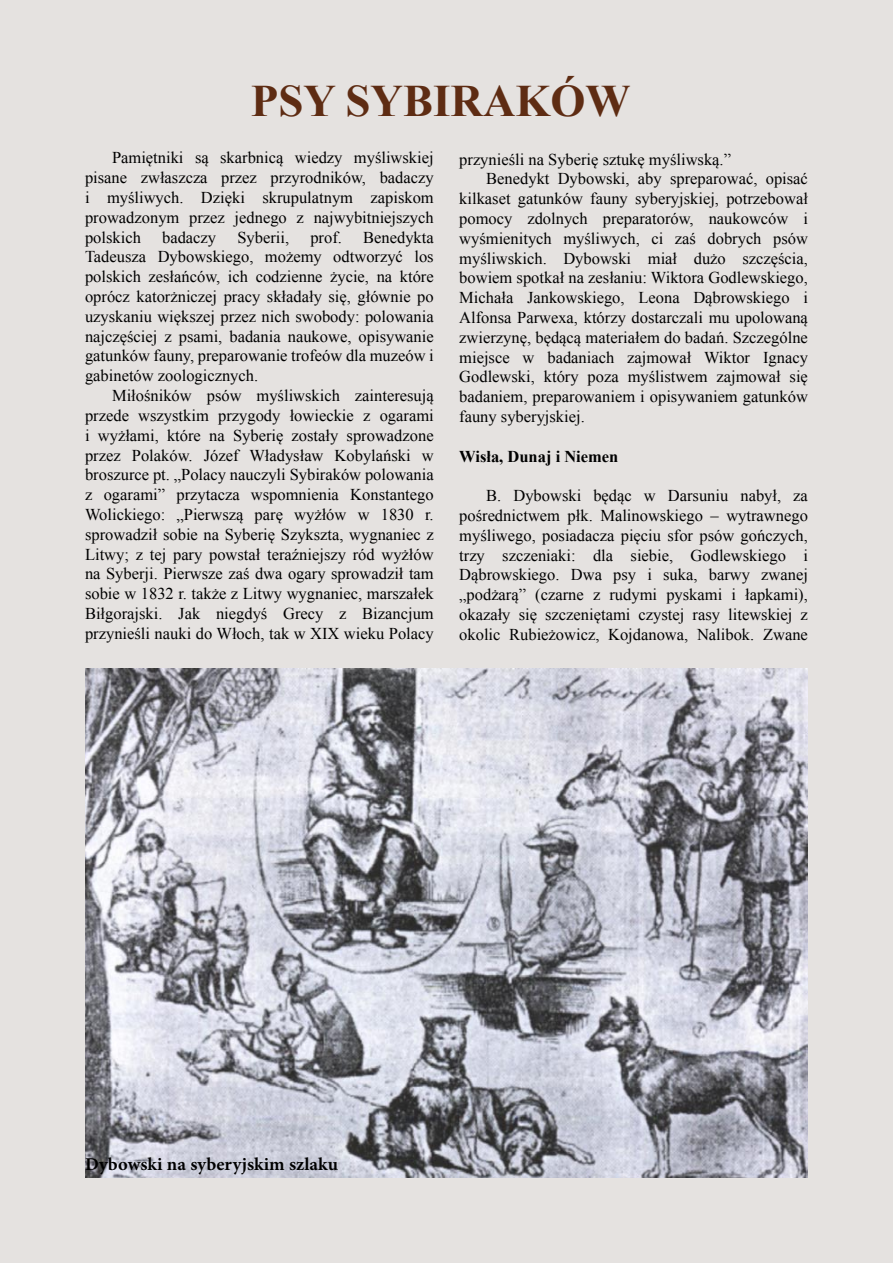
<style>
.page{position:relative;width:893px;height:1263px;background:#e5e2e0}
.page>*{position:absolute;margin:0;border:0;box-sizing:border-box;transform-origin:0 0}
.t1{font:700 45px "Times New Roman";color:#5e2c13}
.t2{font:700 18px "Minion Pro";letter-spacing:.005em;color:#000}
.t3{font:16.5px/19.8px "Times New Roman";color:#000;text-align:justify}
.t4{font:700 16.5px "Times New Roman";color:#000}
</style>
<div class="page">
<img style="left:85px;top:669px;width:723px;height:509px">
<p class="t1" style="left:251px;top:69px;width:381px">PSY SYBIRAKÓW</p>
<p class="t3" style="left:85px;top:148px;width:350px;text-indent:27px">Pamiętniki są skarbnicą wiedzy myśliwskiej pisane zwłaszcza przez przyrodników, badaczy i myśliwych. Dzięki skrupulatnym zapiskom prowadzonym przez jednego z najwybitniejszych polskich</p>
<p class="t3" style="left:459px;top:149px;width:273px">przynieśli na Syberię sztukę myśliwską.”</p>
<p class="t3" style="left:459px;top:169px;width:350px;text-indent:27px">Benedykt Dybowski, aby spreparować, opisać kilkaset gatunków fauny syberyjskiej, potrzebował pomocy zdolnych preparatorów, naukowców i wyśmienitych myśliwych, ci zaś dobrych psów myśliwskich. Dybowski miał dużo szczęścia, bowiem spotkał na zesłaniu: Wiktora Godlewskiego, Michała Jankowskiego, Leona Dąbrowskiego i Alfonsa Parwexa, którzy dostarczali mu upolowaną zwierzynę, będącą materiałem do badań. Szczególne miejsce w badaniach zajmował Wiktor Ignacy Godlewski, który poza myślistwem zajmował się badaniem, preparowaniem i opisywaniem gatunków fauny syberyjskiej.</p>
<p class="t4" style="left:459px;top:445px;width:161px">Wisła, Dunaj i Niemen</p>
<p class="t3" style="left:459px;top:485px;width:350px;text-indent:27px">B. Dybowski będąc w Darsuniu nabył, za pośrednictwem płk. Malinowskiego – wytrawnego myśliwego, posiadacza pięciu sfor psów gończych, trzy szczeniaki: dla siebie, Godlewskiego i Dąbrowskiego. Dwa psy i suka, barwy zwanej „podżarą” (czarne z rudymi pyskami i łapkami), okazały się szczeniętami czystej rasy litewskiej z okolic Rubieżowicz, Kojdanowa, Nalibok. Zwane</p>
<p class="t3" style="left:85px;top:227px;width:350px;text-indent:278px">Benedykta Tadeusza Dybowskiego, możemy odtworzyć los polskich zesłańców, ich codzienne życie, na które oprócz katorżniczej pracy składały się, głównie po uzyskaniu większej przez nich swobody: polowania najczęściej z psami, badania naukowe, opisywanie gatunków fauny, preparowanie trofeów dla muzeów i gabinetów zoologicznych.</p>
<p class="t3" style="left:85px;top:385px;width:350px;text-indent:27px">Miłośników psów myśliwskich zainteresują przede wszystkim przygody łowieckie z ogarami i wyżłami, które na Syberię zostały sprowadzone przez Polaków. Józef Władysław Kobylański w broszurce pt. „Polacy nauczyli Sybiraków polowania z ogarami” przytacza wspomnienia Konstantego Wolickiego: „Pierwszą parę wyżłów w 1830 r. sprowadził sobie na Syberię Szykszta, wygnaniec z Litwy; z tej pary powstał teraźniejszy ród wyżłów na Syberji. Pierwsze zaś dwa ogary sprowadził tam sobie w 1832 r. także z Litwy wygnaniec, marszałek Biłgorajski. Jak niegdyś Grecy z Bizancjum przynieśli nauki do Włoch, tak w XIX wieku Polacy</p>
<p class="t3" style="left:162px;top:227px;width:56px">badaczy</p>
<p class="t3" style="left:237px;top:227px;width:53px">Syberii,</p>
<p class="t3" style="left:310px;top:227px;width:33px">prof.</p>
<p class="t2" style="left:85px;top:1153px;width:254px">Dybowski na syberyjskim szlaku</p>
</div>
